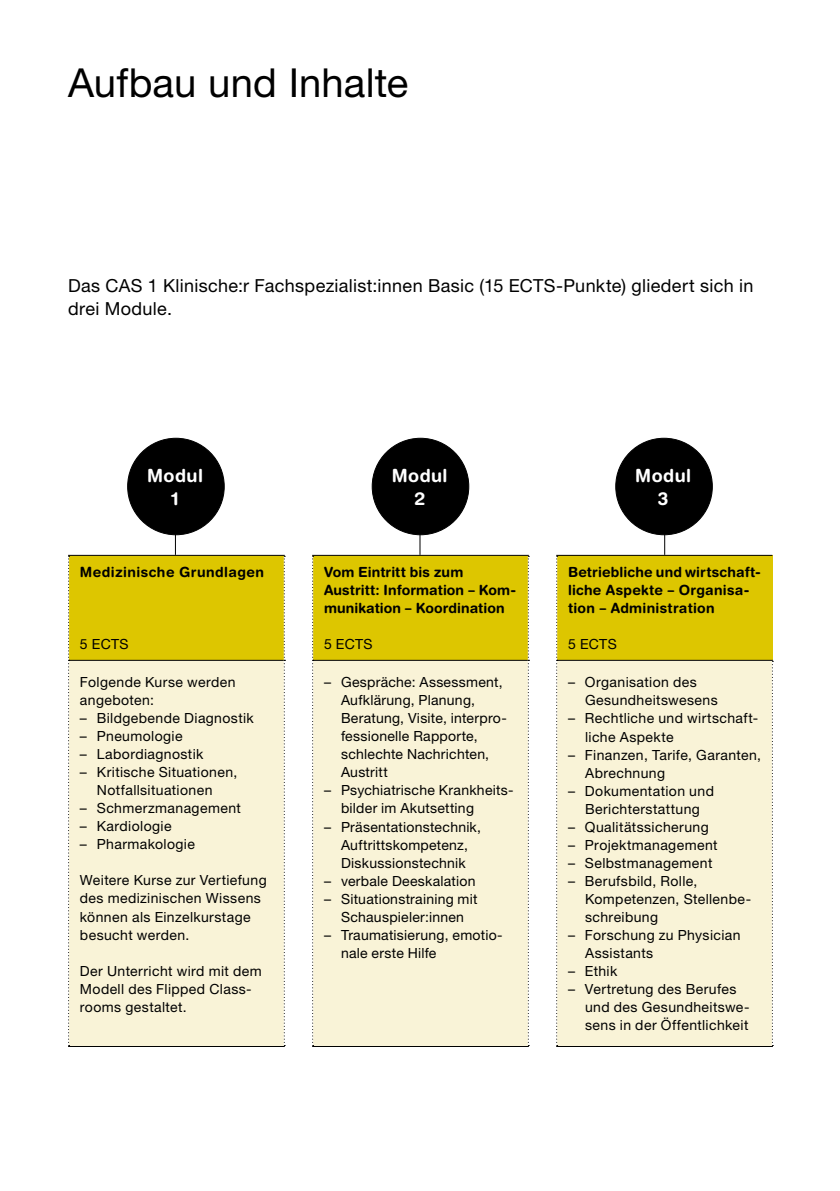
<style>
.page{position:relative;width:840px;height:1191px;background:#fff}
.page>*{position:absolute;margin:0;border:0;box-sizing:border-box;transform-origin:0 0}
.t1{font:40px "Helvetica Neue LT Pro";letter-spacing:.005em;color:#000}
.t2{font:18px/23px "Helvetica Neue LT Pro";letter-spacing:.02em;color:#000}
.t3{font:700 18px/23px "Helvetica Rounded LT Pro";letter-spacing:.025em;color:#fff;text-align:center}
.t4{font:14px/18px "Helvetica Neue LT Pro";letter-spacing:.025em;color:#000}
.t5{font:700 14px/18px "Helvetica Rounded LT Pro";letter-spacing:.01em;color:#000}
.t6{font:700 14px "Helvetica Rounded LT Pro";letter-spacing:.03em;color:#000}
</style>
<div class="page">
<hr style="left:175px;top:505px;width:1px;height:50px;background:#000">
<hr style="left:419px;top:505px;width:1px;height:50px;background:#000">
<hr style="left:663px;top:505px;width:1px;height:50px;background:#000">
<div style="left:128px;top:438px;width:96px;height:97px;background:#000;border-radius:50%"></div>
<div style="left:372px;top:438px;width:96px;height:97px;background:#000;border-radius:50%"></div>
<div style="left:615px;top:438px;width:97px;height:97px;background:#000;border-radius:50%"></div>
<svg style="left:70px;top:555px;width:457px;height:105px;background:#dec90f"></svg>
<div style="left:556px;top:555px;width:216px;height:105px;background:#ddc600"></div>
<svg style="left:70px;top:660px;width:701px;height:386px;background:#f9f3da"></svg>
<hr style="left:68px;top:555px;width:216px;height:1px;background:#000">
<hr style="left:312px;top:555px;width:216px;height:1px;background:#000">
<hr style="left:556px;top:555px;width:216px;height:1px;background:#000">
<hr style="left:69px;top:660px;width:214px;height:1px;background:#000">
<hr style="left:313px;top:660px;width:214px;height:1px;background:#000">
<hr style="left:557px;top:660px;width:215px;height:1px;background:#000">
<hr style="left:68px;top:1046px;width:216px;height:1px;background:#000">
<hr style="left:312px;top:1046px;width:216px;height:1px;background:#000">
<hr style="left:556px;top:1046px;width:216px;height:1px;background:#000">
<svg style="left:68px;top:556px;width:2px;height:490px"></svg>
<svg style="left:283px;top:556px;width:2px;height:490px"></svg>
<svg style="left:312px;top:556px;width:1px;height:490px"></svg>
<svg style="left:527px;top:556px;width:2px;height:490px"></svg>
<svg style="left:556px;top:556px;width:1px;height:490px"></svg>
<svg style="left:771px;top:661px;width:2px;height:385px"></svg>
<h1 class="t1" style="left:68px;top:59px;width:341px">Aufbau und Inhalte</h1>
<p class="t2" style="left:68px;top:274px;width:686px">Das CAS 1 Klinische:r Fachspezialist:innen Basic (15 ECTS-Punkte) gliedert sich in drei Module.</p>
<p class="t3" style="left:147px;top:463px;width:57px">Modul<br>1</p>
<p class="t3" style="left:391px;top:463px;width:57px">Modul<br>2</p>
<p class="t3" style="left:635px;top:463px;width:57px">Modul<br>3</p>
<p class="t6" style="left:80px;top:563px;width:185px">Medizinische Grundlagen</p>
<p class="t4" style="left:80px;top:635px;width:50px">5 ECTS</p>
<p class="t4" style="left:80px;top:673px;width:157px">Folgende Kurse werden angeboten:</p>
<p class="t4" style="left:80px;top:709px;width:175px">– Bildgebende Diagnostik</p>
<p class="t4" style="left:80px;top:727px;width:104px">– Pneumologie</p>
<p class="t4" style="left:80px;top:745px;width:125px">– Labordiagnostik</p>
<p class="t4" style="left:80px;top:763px;width:159px;text-align:center">– Kritische Situationen,<br>Notfallsituationen</p>
<p class="t4" style="left:80px;top:799px;width:162px">– Schmerzmanagement</p>
<p class="t4" style="left:80px;top:817px;width:93px">– Kardiologie</p>
<p class="t4" style="left:80px;top:835px;width:116px">– Pharmakologie</p>
<p class="t4" style="left:80px;top:871px;width:188px">Weitere Kurse zur Vertiefung des medizinischen Wissens können als Einzelkurstage besucht werden.</p>
<p class="t4" style="left:80px;top:961px;width:183px">Der Unterricht wird mit dem<br>Modell des Flipped Class&shy;rooms gestaltet.</p>
<p class="t5" style="left:324px;top:563px;width:193px">Vom Eintritt bis zum<br>Austritt: Information – Kom&shy;munikation – Koordination</p>
<p class="t4" style="left:324px;top:635px;width:50px">5 ECTS</p>
<p class="t4" style="left:341px;top:673px;width:167px;text-indent:-17px">– Gespräche: Assessment,<br>Aufklärung, Planung,<br>Beratung, Visite, interpro&shy;fessionelle Rapporte, schlechte Nachrichten,<br>Austritt</p>
<p class="t4" style="left:341px;top:781px;width:174px;text-indent:-17px">– Psychiatrische Krankheits&shy;bilder im Akutsetting</p>
<p class="t4" style="left:324px;top:817px;width:158px;text-align:center">– Präsentationstechnik,<br>Auftrittskompetenz,<br>Diskussionstechnik</p>
<p class="t4" style="left:324px;top:871px;width:153px">– verbale Deeskalation</p>
<p class="t4" style="left:324px;top:889px;width:155px;text-align:center">– Situationstraining mit<br>Schauspieler:innen</p>
<p class="t4" style="left:341px;top:925px;width:163px;text-indent:-17px">– Traumatisierung, emotio&shy;nale erste Hilfe</p>
<p class="t5" style="left:567px;top:563px;width:194px">Betriebliche und wirtschaft&shy;liche Aspekte – Organisa&shy;tion – Administration</p>
<p class="t4" style="left:567px;top:635px;width:50px">5 ECTS</p>
<p class="t4" style="left:584px;top:673px;width:134px;text-indent:-17px">– Organisation des<br>Gesundheitswesens</p>
<p class="t4" style="left:584px;top:709px;width:174px;text-indent:-17px">– Rechtliche und wirtschaft&shy;liche Aspekte</p>
<p class="t4" style="left:584px;top:745px;width:177px;text-indent:-17px">– Finanzen, Tarife, Garanten,<br>Abrechnung</p>
<p class="t4" style="left:567px;top:781px;width:147px;text-align:center">– Dokumentation und<br>Berichterstattung</p>
<p class="t4" style="left:567px;top:817px;width:142px">– Qualitätssicherung</p>
<p class="t4" style="left:567px;top:835px;width:151px">– Projektmanagement</p>
<p class="t4" style="left:567px;top:853px;width:146px">– Selbstmanagement</p>
<p class="t4" style="left:584px;top:871px;width:167px;text-indent:-17px">– Berufsbild, Rolle,<br>Kompetenzen, Stellenbe&shy;schreibung</p>
<p class="t4" style="left:584px;top:925px;width:157px;text-indent:-17px">– Forschung zu Physician<br>Assistants</p>
<p class="t4" style="left:567px;top:961px;width:51px">– Ethik</p>
<p class="t4" style="left:584px;top:979px;width:166px;text-indent:-17px">– Vertretung des Berufes und des Gesundheitswe&shy;sens in der Öffentlichkeit</p>
</div>
